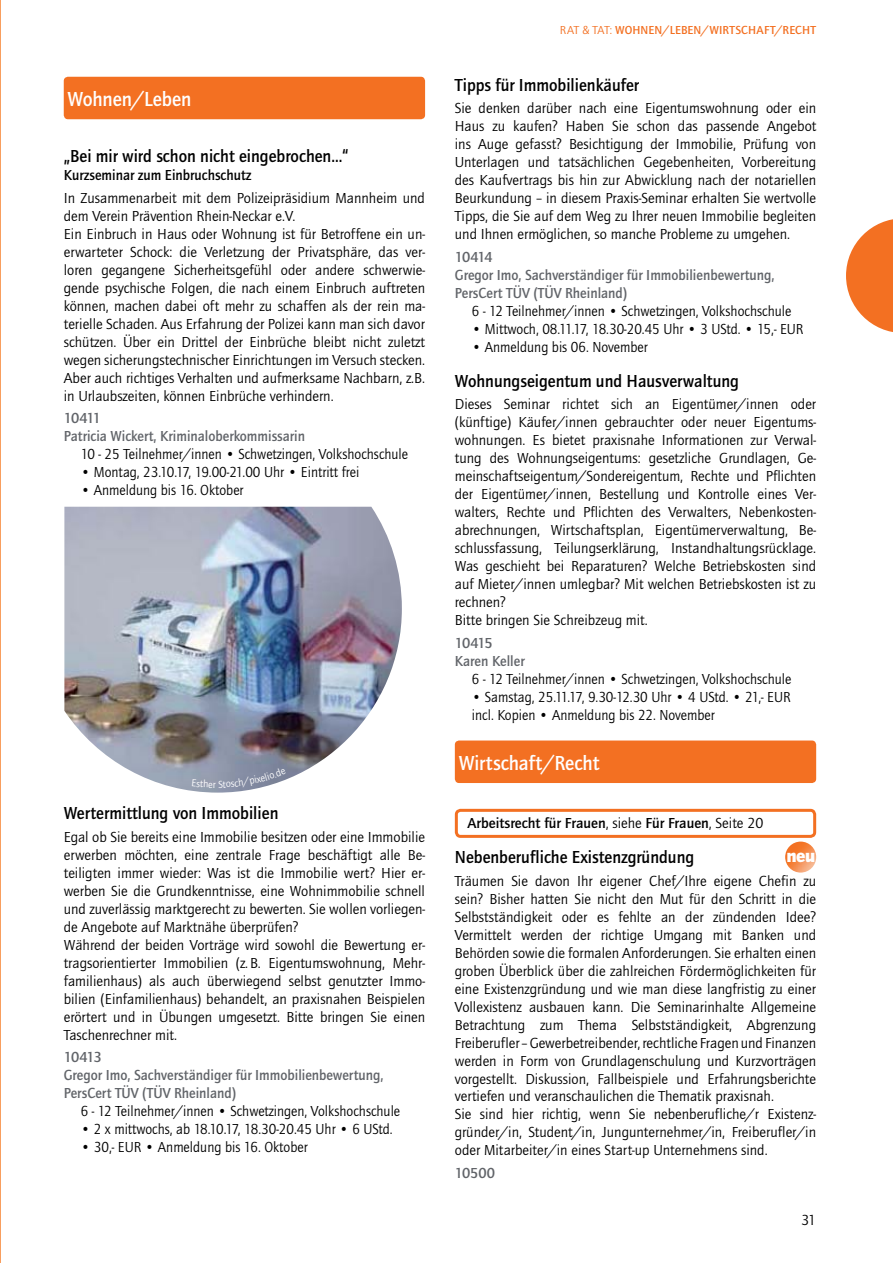
<style>
.page{position:relative;width:893px;height:1263px;background:#fff}
.page>*{position:absolute;margin:0;border:0;box-sizing:border-box;transform-origin:0 0}
.t1{font:700 21px "Quay Itc T";letter-spacing:-.005em;color:#fff;scale:.95 1}
.t2{font:900 18.75px "Quay Itc T";color:#fff}
.t3{font:700 18px "Quay Itc T";color:#000;scale:.95 1}
.t4{font:15px/18px "Quay Itc T";color:#000}
.t5{font:15px/18px "Quay Itc T";color:#000;scale:.95 1}
.t6{font:700 15px/18px "Quay Itc T";color:#616469}
.t7{font:700 15px "Quay Itc T";color:#000}
.t8{font:700 15px "Quay Itc T";color:#000;scale:.95 1}
.t9{font:700 12px "Quay Itc T";letter-spacing:.01em;color:#f37022}
.t10{font:10.5px "Quay Itc T";color:#fff}
.s1{font-weight:400}
</style>
<div class="page">
<svg style="left:846px;top:219px;width:47px;height:113px"></svg>
<div style="left:64px;top:77px;width:361px;height:42px;background:#f37022;border-radius:4px"></div>
<div style="left:455px;top:741px;width:361px;height:42px;background:#f37022;border-radius:4px"></div>
<div style="left:455px;top:809px;width:361px;height:29px;border:3px solid #f37022;border-radius:4px"></div>
<img style="left:64px;top:507px;width:338px;height:286px">
<img style="left:0;top:0;width:1px;height:1263px">
<img style="left:785px;top:842px;width:31px;height:31px;border-radius:50%">
<svg style="left:192px;top:780px;width:21px;height:8px"></svg>
<svg style="left:219px;top:768px;width:67px;height:20px"></svg>
<h1 class="t1" style="left:68px;top:91px;width:132px">Wohnen/Leben</h1>
<p class="t3" style="left:64px;top:149px;width:301px">„Bei mir wird schon nicht eingebrochen...“</p>
<p class="t8" style="left:64px;top:169px;width:199px">Kurzseminar zum Einbruchschutz</p>
<p class="t4" style="left:64px;top:190px;width:363px">In Zusammenarbeit mit dem Polizeipräsidium Mannheim und dem Verein Prävention Rhein-Neckar e.V.<br>Ein Einbruch in Haus oder Wohnung ist für Betroffene ein un&shy;erwarteter Schock: die Verletzung der Privatsphäre, das ver&shy;loren gegangene Sicherheitsgefühl oder andere schwer wie&shy;gende psychische Folgen, die nach einem Einbruch auftreten können, machen dabei oft mehr zu schaffen als der rein ma&shy;terielle Schaden. Aus Erfahrung der Polizei kann man sich davor schützen. Über ein Drittel der Einbrüche bleibt nicht zuletzt wegen sicherungstechnischer Einrichtungen im Versuch stecken.<br>Aber auch richtiges Verhalten und aufmerksame Nachbarn, z.B. in Urlaubszeiten, können Einbrüche verhindern.</p>
<p class="t6" style="left:64px;top:410px;width:243px">10411<br>Patricia Wickert, Kriminaloberkommissarin</p>
<p class="t5" style="left:81px;top:446px;width:346px">10 - 25 Teilnehmer/innen • Schwetzingen, Volkshochschule</p>
<p class="t5" style="left:81px;top:464px;width:295px">• Montag, 23.10.17, 19.00-21.00 Uhr • Eintritt frei</p>
<p class="t5" style="left:81px;top:482px;width:173px">• Anmeldung bis 16. Oktober</p>
<p class="t10" style="left:213px;top:780px;width:4px">r</p>
<p class="t3" style="left:64px;top:806px;width:227px">Wertermittlung von Immobilien</p>
<p class="t4" style="left:64px;top:829px;width:363px">Egal ob Sie bereits eine Immobilie besitzen oder eine Immobilie erwerben möchten, eine zentrale Frage beschäftigt alle Be&shy;teiligten immer wieder: Was ist die Immobilie wert? Hier er&shy;werben Sie die Grundkenntnisse, eine Wohnimmobilie schnell und zuverlässig marktgerecht zu bewerten. Sie wollen vor lie gen&shy;de Angebote auf Marktnähe überprüfen?<br>Während der beiden Vorträge wird sowohl die Bewertung er&shy;tragsorientierter Immobilien (z.B. Eigentumswohnung, Mehr&shy;familienhaus) als auch überwiegend selbst genutzter Im mo&shy;bilien (Einfamilienhaus) behandelt, an praxisnahen Bei spielen erörtert und in Übungen umgesetzt. Bitte bringen Sie einen Taschenrechner mit.</p>
<p class="t6" style="left:64px;top:1049px;width:321px">10413<br>Gregor Imo, Sachverständiger für Immobilienbewertung,<br>PersCert TÜV (TÜV Rheinland)</p>
<p class="t5" style="left:81px;top:1103px;width:338px">6 - 12 Teilnehmer/innen • Schwetzingen, Volkshochschule</p>
<p class="t5" style="left:81px;top:1121px;width:330px">• 2 x mittwochs, ab 18.10.17, 18.30-20.45 Uhr • 6 UStd.</p>
<p class="t5" style="left:81px;top:1139px;width:240px">• 30,- EUR • Anmeldung bis 16. Oktober</p>
<p class="t9" style="left:560px;top:25px;width:258px"><span class="s1">RAT &amp; TAT:</span> WOHNEN/LEBEN/WIRTSCHAFT/RECHT</p>
<p class="t3" style="left:455px;top:77px;width:195px">Tipps für Immobilienkäufer</p>
<p class="t4" style="left:455px;top:100px;width:363px;text-align:justify">Sie denken darüber nach eine Eigentumswohnung oder ein Haus zu kaufen? Haben Sie schon das passende Angebot ins Auge gefasst? Besichtigung der Immobilie, Prüfung von Unterlagen und tatsächlichen Gegebenheiten, Vorbereitung des Kaufvertrags bis hin zur Abwicklung nach der notariellen Beurkundung – in diesem Praxis-Seminar erhalten Sie wertvolle Tipps, die Sie auf dem Weg zu Ihrer neuen Immobilie begleiten und Ihnen ermöglichen, so manche Probleme zu umgehen.</p>
<p class="t6" style="left:455px;top:248px;width:321px">10414<br>Gregor Imo, Sachverständiger für Immobilienbewertung,<br>PersCert TÜV (TÜV Rheinland)</p>
<p class="t5" style="left:472px;top:303px;width:338px">6 - 12 Teilnehmer/innen • Schwetzingen, Volkshochschule</p>
<p class="t5" style="left:472px;top:321px;width:351px">• Mittwoch, 08.11.17, 18.30-20.45 Uhr • 3 UStd. • 15,- EUR</p>
<p class="t5" style="left:472px;top:339px;width:187px">• Anmeldung bis 06. November</p>
<p class="t3" style="left:455px;top:373px;width:301px">Wohnungseigentum und Hausverwaltung</p>
<p class="t4" style="left:455px;top:396px;width:363px">Dieses Seminar richtet sich an Eigentümer/innen oder (künftige) Käufer/innen gebrauchter oder neuer Eigen tums&shy;wohnungen. Es bietet praxisnahe Informationen zur Ver wal - tung des Wohnungseigentums: gesetzliche Grundlagen, Ge&shy;mein schaftseigentum/Sondereigentum, Rechte und Pflichten der Eigentümer/innen, Bestellung und Kontrolle eines Ver&shy;wal ters, Rechte und Pflichten des Verwalters, Neben kosten&shy;ab rechnungen, Wirtschaftsplan, Eigentümer verwaltung, Be&shy;schluss fassung, Teilungserklärung, Instand haltungsrücklage.<br>Was geschieht bei Reparaturen? Welche Betriebskosten sind auf Mieter/innen umlegbar? Mit welchen Betriebskosten ist zu rechnen?<br>Bitte bringen Sie Schreibzeug mit.</p>
<p class="t6" style="left:455px;top:634px;width:71px">10415<br>Karen Keller</p>
<p class="t5" style="left:472px;top:671px;width:338px">6 - 12 Teilnehmer/innen • Schwetzingen, Volkshochschule</p>
<p class="t5" style="left:472px;top:689px;width:337px">• Samstag, 25.11.17, 9.30-12.30 Uhr • 4 UStd. • 21,- EUR incl. Kopien • Anmeldung bis 22. November</p>
<h1 class="t1" style="left:459px;top:754px;width:150px">Wirtschaft/Recht</h1>
<p class="t7" style="left:468px;top:817px;width:297px">Arbeitsrecht für Frauen<span class="s1">, siehe</span> Für Frauen<span class="s1">, Seite 20</span></p>
<p class="t3" style="left:455px;top:850px;width:253px">Nebenberufliche Existenzgründung</p>
<p class="t4" style="left:455px;top:873px;width:363px">Träumen Sie davon Ihr eigener Chef/Ihre eigene Chefin zu sein? Bisher hatten Sie nicht den Mut für den Schritt in die Selbstständigkeit oder es fehlte an der zündenden Idee?<br>Vermittelt werden der richtige Um gang mit Banken und Behörden sowie die formalen An forderungen. Sie erhalten einen groben Überblick über die zahl reichen Fördermöglichkeiten für eine Existenzgründung und wie man diese langfristig zu einer Vollexistenz ausbauen kann. Die Seminarinhalte Allgemeine Betrachtung zum Thema Selbstständigkeit, Abgrenzung Freiberufler – Gewer be treibender, rechtliche Fragen und Finanzen werden in Form von Grundlagenschulung und Kurzvorträgen vorgestellt. Dis kussion, Fallbeispiele und Erfahrungsberichte vertiefen und ver anschaulichen die Thematik praxisnah.<br>Sie sind hier richtig, wenn Sie nebenberufliche/r Existenz&shy;gründer/in, Student/in, Jungunternehmer/in, Freiberufler/in oder Mitarbeiter/in eines Start-up Unternehmens sind.</p>
<p class="t6" style="left:455px;top:1165px;width:42px">10500</p>
<p class="t2" style="left:786px;top:845px;width:31px">neu</p>
<p class="t4" style="left:801px;top:1212px;width:16px">31</p>
</div>
